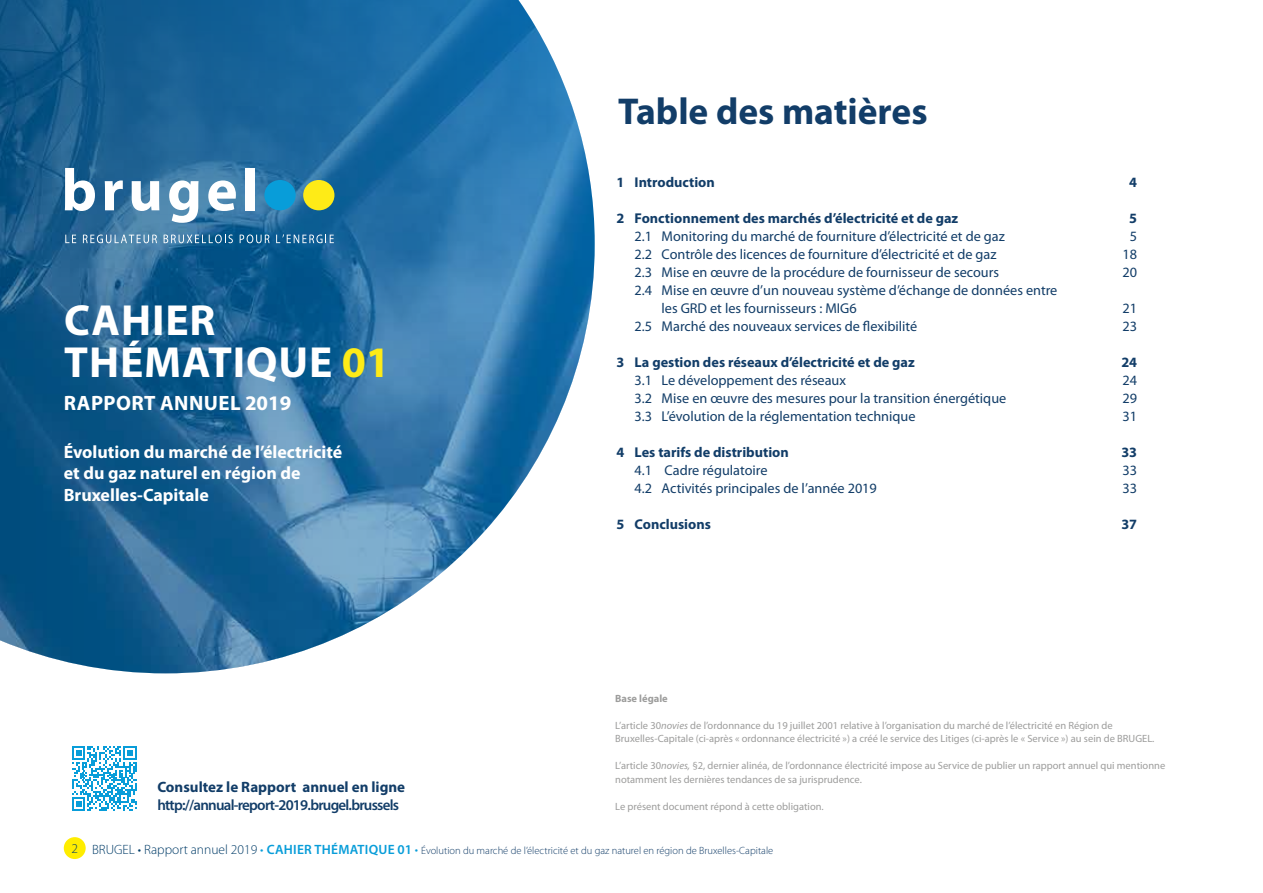
<style>
.page{position:relative;width:1263px;height:893px;background:#fff}
.page>*{position:absolute;margin:0;border:0;box-sizing:border-box;transform-origin:0 0}
.t1{font:700 43.65px/42px "Myriad Pro";letter-spacing:.02em;color:#fff}
.t2{font:700 37.5px "Myriad Pro";color:#123d68}
.t3{font:700 20.85px "Myriad Pro";letter-spacing:.02em;color:#fff}
.t4{font:700 17.85px/21.5px "Myriad Pro";color:#fff}
.t5{font:600 15px "Myriad Pro";letter-spacing:-.05em;color:#123d68}
.t6{font:700 15px "Myriad Pro";color:#123d68}
.t7{font:14.25px/18px "Myriad Pro";color:#123d68}
.t8{font:700 14.25px "Myriad Pro";color:#123d68}
.t9{font:10.5px/13.5px "Myriad Pro";color:#9d9d9c}
.t10{font:300 10.5px "Myriad Pro";color:#123d68}
.t11{font:700 10.5px "Myriad Pro";color:#9d9d9c}
.s1{color:#feeb17}
.s2{font-style:italic}
.s3{font-size:13.5px;color:#003c68}
.s4{font-size:13.5px;color:#089dd9}
.s5{font-weight:600;font-size:13.5px;color:#089dd9}
</style>
<div class="page">
<img style="left:0;top:0;width:595px;height:673px">
<svg style="left:65px;top:168px;width:30px;height:43px"></svg>
<svg style="left:105px;top:180px;width:18px;height:30px"></svg>
<svg style="left:132px;top:181px;width:27px;height:30px"></svg>
<svg style="left:169px;top:180px;width:30px;height:43px"></svg>
<svg style="left:208px;top:180px;width:28px;height:31px"></svg>
<div style="left:246px;top:168px;width:9px;height:42px;background:#fff"></div>
<div style="left:264px;top:180px;width:32px;height:30px;background:#089dd9;border-radius:50%"></div>
<div style="left:303px;top:180px;width:31px;height:30px;background:#feeb17;border-radius:50%"></div>
<svg style="left:65px;top:235px;width:11px;height:8px"></svg>
<svg style="left:83px;top:235px;width:74px;height:8px"></svg>
<svg style="left:164px;top:234px;width:69px;height:9px"></svg>
<svg style="left:240px;top:234px;width:30px;height:9px"></svg>
<svg style="left:276px;top:234px;width:58px;height:9px"></svg>
<svg style="left:72px;top:746px;width:65px;height:65px"></svg>
<div style="left:64px;top:837px;width:22px;height:22px;background:#ffed00;border-radius:50%"></div>
<h1 class="t1" style="left:64px;top:300px;width:327px">CAHIER<br>THÉMATIQUE <span class="s1">01</span></h1>
<h3 class="t3" style="left:64px;top:391px;width:229px">RAPPORT ANNUEL 2019</h3>
<p class="t4" style="left:64px;top:441px;width:280px">Évolution du marché de l’électricité et du gaz naturel en région de<br>Bruxelles-Capitale</p>
<h2 class="t2" style="left:618px;top:90px;width:311px">Table des matières</h2>
<p class="t8" style="left:617px;top:174px;width:100px">1 Introduction</p>
<p class="t8" style="left:1129px;top:174px;width:9px">4</p>
<p class="t8" style="left:617px;top:210px;width:343px">2 Fonctionnement des marchés d’électricité et de gaz</p>
<p class="t8" style="left:1129px;top:210px;width:9px">5</p>
<p class="t7" style="left:635px;top:227px;width:372px">2.1 Monitoring du marché de fourniture d’électricité et de gaz</p>
<p class="t7" style="left:1130px;top:227px;width:9px">5</p>
<p class="t7" style="left:635px;top:245px;width:363px">2.2 Contrôle des licences de fourniture d’électricité et de gaz</p>
<p class="t7" style="left:1122px;top:245px;width:16px">18</p>
<p class="t7" style="left:635px;top:263px;width:366px">2.3 Mise en œuvre de la procédure de fournisseur de secours</p>
<p class="t7" style="left:1122px;top:263px;width:16px">20</p>
<p class="t7" style="left:662px;top:281px;width:397px;text-indent:-27px">2.4 Mise en œuvre d’un nouveau système d’échange de données entre les GRD et les fournisseurs : MIG6</p>
<p class="t7" style="left:1122px;top:299px;width:16px">21</p>
<p class="t7" style="left:635px;top:317px;width:284px">2.5 Marché des nouveaux services de flexibilité</p>
<p class="t7" style="left:1122px;top:317px;width:16px">23</p>
<p class="t8" style="left:617px;top:354px;width:300px">3 La gestion des réseaux d’électricité et de gaz</p>
<p class="t8" style="left:1121px;top:354px;width:17px">24</p>
<p class="t7" style="left:635px;top:371px;width:213px">3.1 Le développement des réseaux</p>
<p class="t7" style="left:1122px;top:371px;width:16px">24</p>
<p class="t7" style="left:635px;top:389px;width:373px">3.2 Mise en œuvre des mesures pour la transition énergétique</p>
<p class="t7" style="left:1122px;top:389px;width:16px">29</p>
<p class="t7" style="left:635px;top:407px;width:282px">3.3 L’évolution de la réglementation technique</p>
<p class="t7" style="left:1122px;top:407px;width:16px">31</p>
<p class="t8" style="left:617px;top:444px;width:174px">4 Les tarifs de distribution</p>
<p class="t8" style="left:1121px;top:444px;width:17px">33</p>
<p class="t7" style="left:635px;top:461px;width:134px">4.1 Cadre régulatoire</p>
<p class="t7" style="left:1122px;top:461px;width:16px">33</p>
<p class="t7" style="left:635px;top:479px;width:244px">4.2 Activités principales de l’année 2019</p>
<p class="t7" style="left:1122px;top:479px;width:16px">33</p>
<p class="t8" style="left:617px;top:516px;width:96px">5 Conclusions</p>
<p class="t8" style="left:1121px;top:516px;width:17px">37</p>
<p class="t11" style="left:615px;top:692px;width:54px">Base légale</p>
<p class="t9" style="left:615px;top:718px;width:541px">L’article 30<span class="s2">novies</span> de l’ordonnance du 19 juillet 2001 relative à l’organisation du marché de l’électricité en Région de<br>Bruxelles-Capitale (ci-après « ordonnance électricité ») a créé le service des Litiges (ci-après le « Service ») au sein de BRUGEL.</p>
<p class="t9" style="left:615px;top:759px;width:552px">L’article 30<span class="s2">novies,</span> §2, dernier alinéa, de l’ordonnance électricité impose au Service de publier un rapport annuel qui mentionne notamment les dernières tendances de sa jurisprudence.</p>
<p class="t9" style="left:615px;top:799px;width:210px">Le présent document répond à cette obligation.</p>
<p class="t10" style="left:72px;top:844px;width:703px"><span class="s3">2 BRUGEL • Rapport annuel 2019</span> <span class="s4">•</span> <span class="s5">CAHIER THÉMATIQUE 01</span> <span class="s4">•</span> Évolution du marché de l’électricité et du gaz naturel en région de Bruxelles-Capitale</p>
<p class="t6" style="left:157px;top:778px;width:249px">Consultez le Rapport annuel en ligne</p>
<p class="t5" style="left:157px;top:795px;width:243px">http://annual-report-2019.brugel.brussels</p>
</div>
